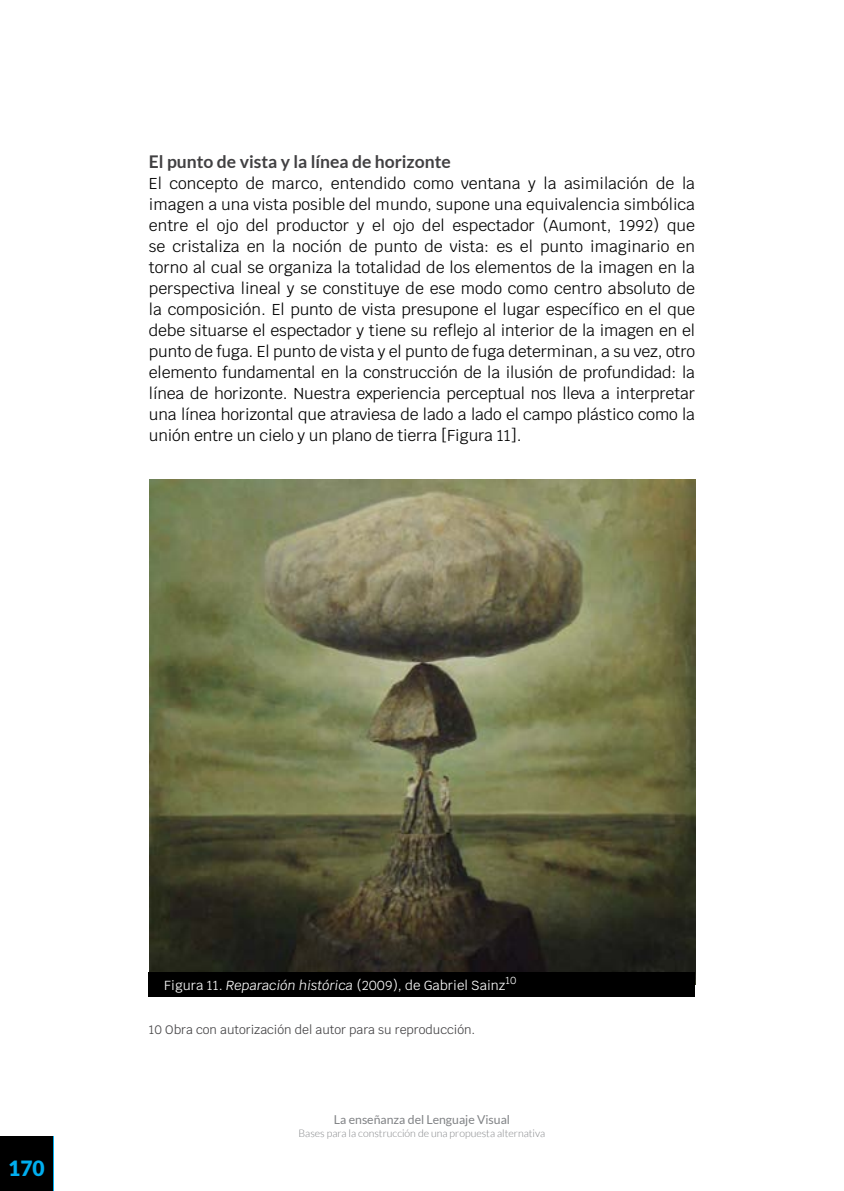
<style>
.page{position:relative;width:844px;height:1191px;background:#fff}
.page>*{position:absolute;margin:0;border:0;box-sizing:border-box;transform-origin:0 0}
.t1{font:900 21px "Lato";color:#00aeef}
.t2{font:700 17.5px "Lato";color:#414042}
.t3{font:15.75px/21px "Krub";letter-spacing:-.01em;color:#000;text-align:justify}
.t4{font:13.12px "Krub";color:#fff}
.t5{font:12.25px "Krub";color:#414042}
.t6{font:12.25px "Lato";color:#808285}
.t7{font:300 10.5px "Lato";color:#808285}
.s1{font-style:italic}
</style>
<div class="page">
<div style="left:0;top:1136px;width:53px;height:55px;background:#000"></div>
<img style="left:149px;top:479px;width:545px;height:492px">
<div style="left:149px;top:971px;width:545px;height:25px;background:#000"></div>
<p class="t2" style="left:149px;top:152px;width:303px">El punto de vista y la línea de horizonte</p>
<p class="t3" style="left:149px;top:173px;width:547px">El concepto de marco, entendido como ventana y la asimilación de la imagen a una vista posible del mundo, supone una equivalencia simbólica entre el ojo del productor y el ojo del espectador (Aumont, 1992) que se cristaliza en la noción de punto de vista: es el punto imaginario en torno al cual se organiza la totalidad de los elementos de la imagen en la perspectiva lineal y se constituye de ese modo como centro absoluto de la composición. El punto de vista presupone el lugar específico en el que debe situarse el espectador y tiene su reflejo al interior de la imagen en el punto de fuga. El punto de vista y el punto de fuga determinan, a su vez, otro elemento fundamental en la construcción de la ilusión de profundidad: la línea de horizonte. Nuestra experiencia perceptual nos lleva a interpretar una línea horizontal que atraviesa de lado a lado el campo plástico como la unión entre un cielo y un plano de tierra [Figura 11].</p>
<h1 class="t1" style="left:8px;top:1156px;width:38px">170</h1>
<p class="t4" style="left:164px;top:974px;width:353px">Figura 11. <span class="s1">Reparación histórica</span> (2009), de Gabriel Sainz<sup>10</sup></p>
<p class="t5" style="left:149px;top:1019px;width:328px">10 Obra con autorización del autor para su reproducción.</p>
<p class="t6" style="left:334px;top:1113px;width:178px">La enseñanza del Lenguaje Visual</p>
<p class="t7" style="left:298px;top:1127px;width:248px">Bases para la construcción de una propuesta alternativa</p>
</div>
